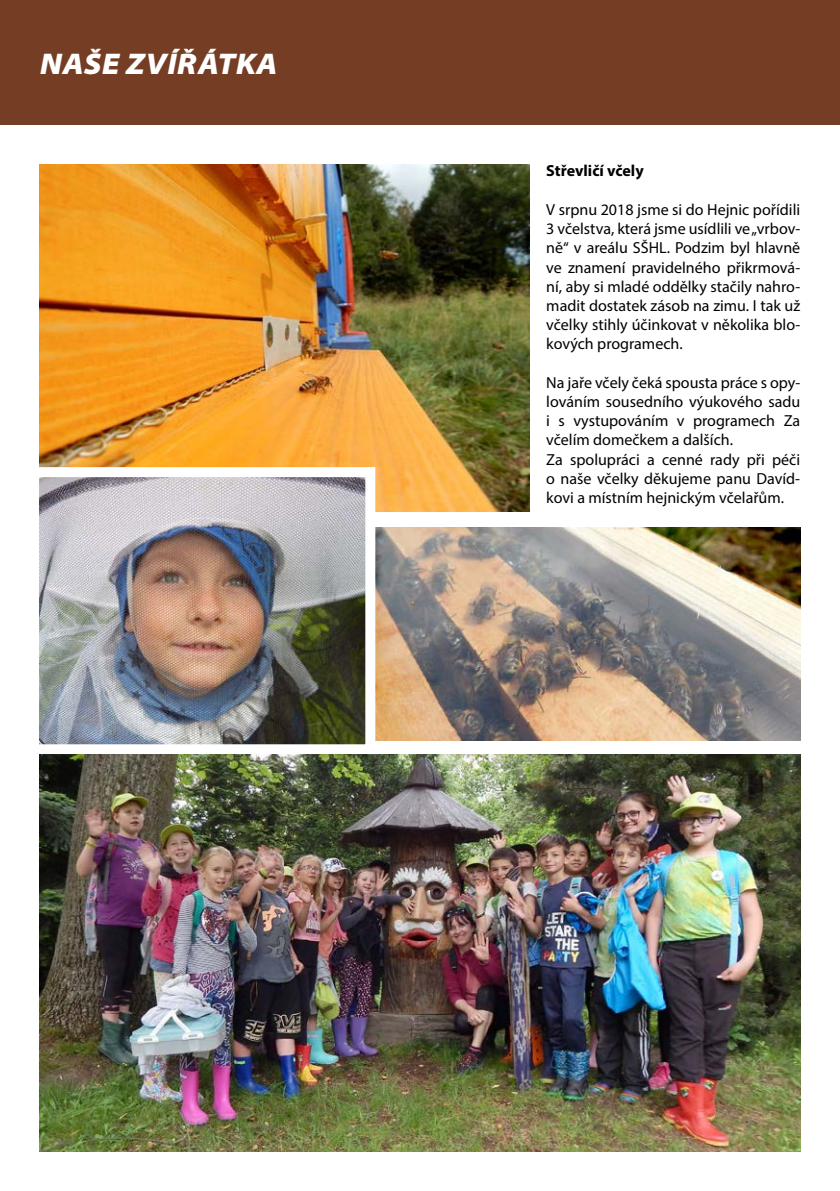
<style>
.page{position:relative;width:840px;height:1191px;background:#fff}
.page>*{position:absolute;margin:0;border:0;box-sizing:border-box;transform-origin:0 0}
.t1{font:italic 900 semi-expanded 30px "Myriad Pro";letter-spacing:.02em;color:#fff}
.t2{font:16px/19.2px "Myriad Pro";color:#000;text-align:justify}
.t3{font:700 16px "Myriad Pro";color:#000}
</style>
<div class="page">
<div style="left:0;top:0;width:839px;height:125px;background:#753e24"></div>
<img style="left:40px;top:164px;width:489px;height:348px">
<img style="left:375px;top:527px;width:424px;height:213px">
<img style="left:40px;top:478px;width:324px;height:265px">
<div style="left:29px;top:467px;width:346px;height:287px;border:10px solid #fff"></div>
<img style="left:40px;top:754px;width:759px;height:397px">
<h1 class="t1" style="left:40px;top:46px;width:238px">NAŠE ZVÍŘÁTKA</h1>
<p class="t3" style="left:546px;top:161px;width:99px">Střevličí včely</p>
<p class="t2" style="left:546px;top:200px;width:255px">V srpnu 2018 jsme si do Hejnic pořídili 3 včelstva, která jsme usídlili ve „vrbov&shy;ně“ v areálu SŠHL. Podzim byl hlavně ve znamení pravidelného přikrmová&shy;ní, aby si mladé oddělky stačily nahro&shy;madit dostatek zásob na zimu. I tak už včelky stihly účinkovat v několika blo&shy;kových programech.</p>
<p class="t2" style="left:546px;top:372px;width:255px;text-align:left">Na jaře včely čeká spousta práce s opy&shy;lováním sousedního výukového sadu i s vystupováním v programech Za včelím domečkem a dalších.<br>Za spolupráci a cenné rady při péči o naše včelky děkujeme panu Davíd&shy;kovi a místním hejnickým včelařům.</p>
</div>
